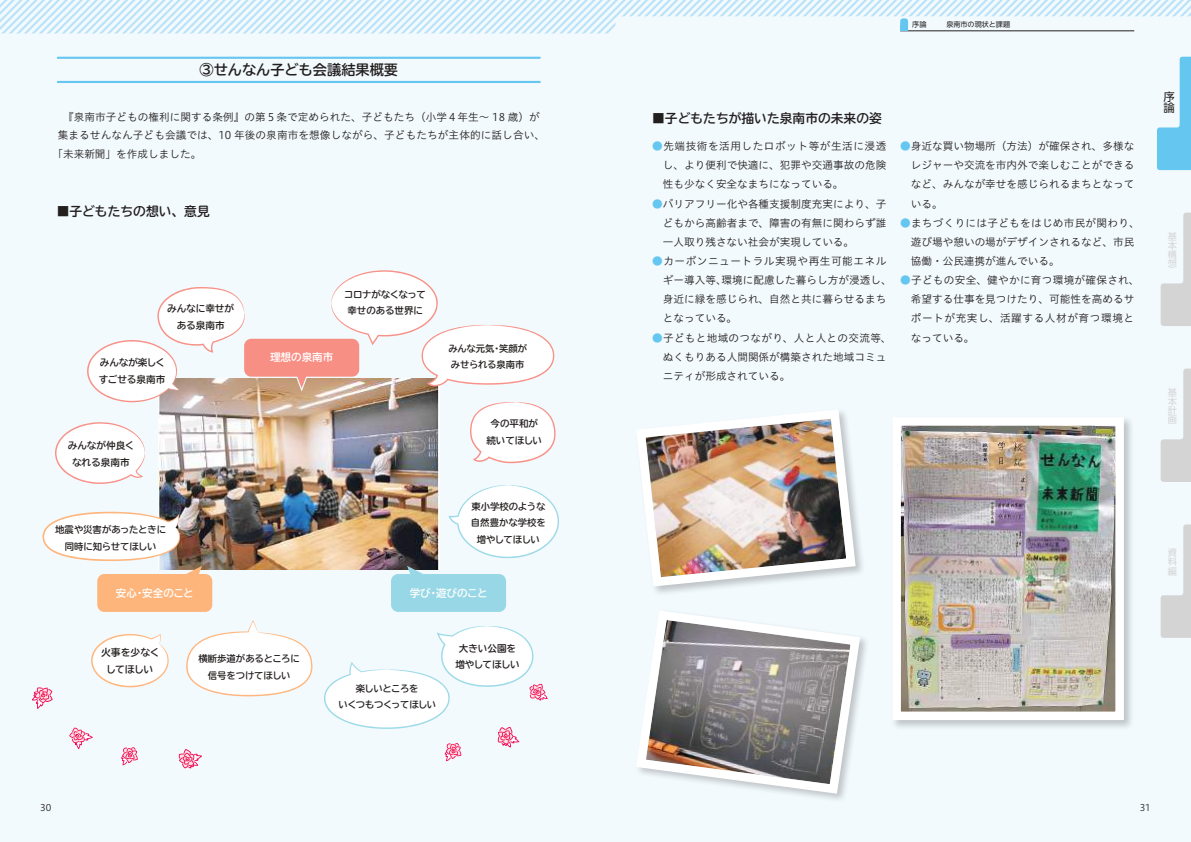
<style>
.page{position:relative;width:1191px;height:842px;background:#f2fafe}
.page>*{position:absolute;margin:0;border:0;box-sizing:border-box;transform-origin:0 0}
.t1{font:700 14.2px "TBUDR Go Std";color:#241f1f}
.t2{font:700 12.8px "TBUDR Go Std";color:#241f1f}
.t3{font:11.3px/11.3px "UD Shin Go NT Pro";color:#241f1f}
.t4{font:10.6px/19.1px "Hiragino UD Sans Std N W3";color:#241f1f;text-align:justify}
.t5{font:10.6px/19.1px "Hiragino UD Sans Std N W3";letter-spacing:.025em;color:#241f1f}
.t6{font:700 10.5px "TBUDR Go Std";color:#fff}
.t7{font:700 9.8px/17.2px "TBUDR Go Std";color:#241f1f;text-align:center}
.t8{font:700 9.6px/16.9px "TBUDR Go Std";color:#241f1f;text-align:center}
.t9{font:700 9.5px/16.6px "TBUDR Go Std";letter-spacing:-.01em;color:#241f1f;text-align:center}
.t10{font:700 9.4px/16.4px "TBUDR Go Std";color:#241f1f;text-align:center}
.t11{font:700 9.3px/16.3px "TBUDR Go Std";letter-spacing:-.06em;color:#241f1f;text-align:center}
.t12{font:700 9.3px/16.3px "TBUDR Go Std";color:#241f1f}
.t13{font:9.2px/9.2px "UD Shin Go NT Pro";color:#d5d4d5;text-align:justify}
.t14{font:9.2px "Hiragino UD Sans Std N W3";color:#241f1f}
.t15{font:7.1px "UD Shin Go NT Pro";color:#241f1f}
.s1{color:#65c6f0}
</style>
<div class="page">
<svg style="left:0;top:0;width:1191px;height:34px"></svg>
<svg style="left:1160px;top:213px;width:31px;height:113px"></svg>
<svg style="left:1160px;top:369px;width:31px;height:113px"></svg>
<svg style="left:1160px;top:524px;width:31px;height:114px"></svg>
<svg style="left:1157px;top:57px;width:34px;height:113px"></svg>
<hr style="left:58px;top:57px;width:482px;height:2px;background:#65c6f0">
<hr style="left:58px;top:81px;width:482px;height:2px;background:#65c6f0">
<svg style="left:91px;top:634px;width:78px;height:53px"></svg>
<svg style="left:186px;top:620px;width:127px;height:76px"></svg>
<img style="left:42px;top:270px;width:517px;height:342px">
<svg style="left:32px;top:687px;width:21px;height:22px"></svg>
<svg style="left:179px;top:749px;width:23px;height:19px"></svg>
<svg style="left:324px;top:626px;width:223px;height:135px"></svg>
<svg style="left:121px;top:747px;width:17px;height:18px"></svg>
<svg style="left:69px;top:728px;width:24px;height:21px"></svg>
<img style="left:637px;top:410px;width:223px;height:181px">
<svg style="left:637px;top:611px;width:228px;height:187px"></svg>
<div style="left:890px;top:415px;width:244px;height:315px;background:#241f1f;opacity:.25"></div>
<img style="left:890px;top:415px;width:238px;height:309px">
<h1 class="t1" style="left:199px;top:58px;width:200px">③せんなん子ども会議結果概要</h1>
<p class="t4" style="left:58px;top:107px;width:483px">　『泉南市子どもの権利に関する条例』の第５条で定められた、子どもたち（小学４年生～ 18 歳）が</p>
<p class="t4" style="left:58px;top:125px;width:489px">集まるせんなん子ども会議では、10 年後の泉南市を想像しながら、子どもたちが主体的に話し合い、</p>
<p class="t4" style="left:52px;top:144px;width:150px">「未来新聞」を作成しました。</p>
<p class="t2" style="left:57px;top:201px;width:155px">■子どもたちの想い、意見</p>
<p class="t8" style="left:167px;top:300px;width:68px">みんなに幸せがある泉南市</p>
<p class="t8" style="left:99px;top:354px;width:68px;text-align:left">みんなが楽しくすごせる泉南市</p>
<p class="t8" style="left:68px;top:437px;width:68px">みんなが仲良くなれる泉南市</p>
<p class="t10" style="left:55px;top:522px;width:112px">地震や災害があったときに同時に知らせてほしい</p>
<p class="t9" style="left:344px;top:286px;width:83px">コロナがなくなって幸せのある世界に</p>
<p class="t6" style="left:270px;top:349px;width:65px">理想の泉南市</p>
<p class="t12" style="left:448px;top:340px;width:80px">みんな元気・笑顔がみせられる泉南市</p>
<p class="t9" style="left:486px;top:416px;width:57px">今の平和が続いてほしい</p>
<p class="t10" style="left:471px;top:498px;width:76px">東小学校のような自然豊かな学校を増やしてほしい</p>
<p class="t6" style="left:116px;top:584px;width:79px">安心・安全のこと</p>
<p class="t6" style="left:410px;top:584px;width:79px">学び・遊びのこと</p>
<p class="t7" style="left:101px;top:644px;width:60px">火事を少なくしてほしい</p>
<p class="t10" style="left:198px;top:651px;width:103px">横断歩道があるところに信号をつけてほしい</p>
<p class="t11" style="left:338px;top:680px;width:99px">楽しいところを<br>いくつもつくってほしい</p>
<p class="t8" style="left:455px;top:640px;width:66px">大きい公園を増やしてほしい</p>
<p class="t15" style="left:912px;top:19px;width:16px">序論</p>
<p class="t15" style="left:946px;top:19px;width:65px">泉南市の現状と課題</p>
<p class="t2" style="left:652px;top:107px;width:231px">■子どもたちが描いた泉南市の未来の姿</p>
<p class="t4" style="left:663px;top:136px;width:225px;text-indent:-11px"><span class="s1">●</span>先端技術を活用したロボット等が生活に浸透し、より便利で快適に、犯罪や交通事故の危険性も少なく安全なまちになっている。</p>
<p class="t4" style="left:663px;top:193px;width:225px;text-indent:-11px"><span class="s1">●</span>バリアフリー化や各種支援制度充実により、子どもから高齢者まで、障害の有無に関わらず誰一人取り残さない社会が実現している。</p>
<p class="t4" style="left:663px;top:251px;width:230px;text-align:left;text-indent:-11px"><span class="s1">●</span>カーボンニュートラル実現や再生可能エネルギー導入等、環境に配慮した暮らし方が浸透し、身近に緑を感じられ、自然と共に暮らせるまちとなっている。</p>
<p class="t4" style="left:663px;top:327px;width:230px;text-align:left;text-indent:-11px"><span class="s1">●</span>子どもと地域のつながり、人と人との交流等、ぬくもりある人間関係が構築された地域コミュニティが形成されている。</p>
<p class="t4" style="left:910px;top:136px;width:225px;text-indent:-11px"><span class="s1">●</span>身近な買い物場所（方法）が確保され、多様なレジャーや交流を市内外で楽しむことができるなど、みんなが幸せを感じられるまちとなっている。</p>
<p class="t4" style="left:910px;top:213px;width:230px;text-align:left;text-indent:-11px"><span class="s1">●</span>まちづくりには子どもをはじめ市民が関わり、遊び場や憩いの場がデザインされるなど、市民協働・公民連携が進んでいる。</p>
<p class="t5" style="left:910px;top:270px;width:230px;text-indent:-11px"><span class="s1">●</span>子どもの安全、健やかに育つ環境が確保され、希望する仕事を見つけたり、可能性を高めるサポートが充実し、活躍する人材が育つ環境となっている。</p>
<p class="t3" style="left:1163px;top:90px;width:13px">序論</p>
<p class="t13" style="left:1167px;top:231px;width:10px">基本構想</p>
<p class="t13" style="left:1167px;top:387px;width:10px">基本計画</p>
<p class="t13" style="left:1167px;top:548px;width:10px">資料編</p>
<p class="t14" style="left:40px;top:801px;width:13px">30</p>
<p class="t14" style="left:1139px;top:801px;width:13px">31</p>
</div>
